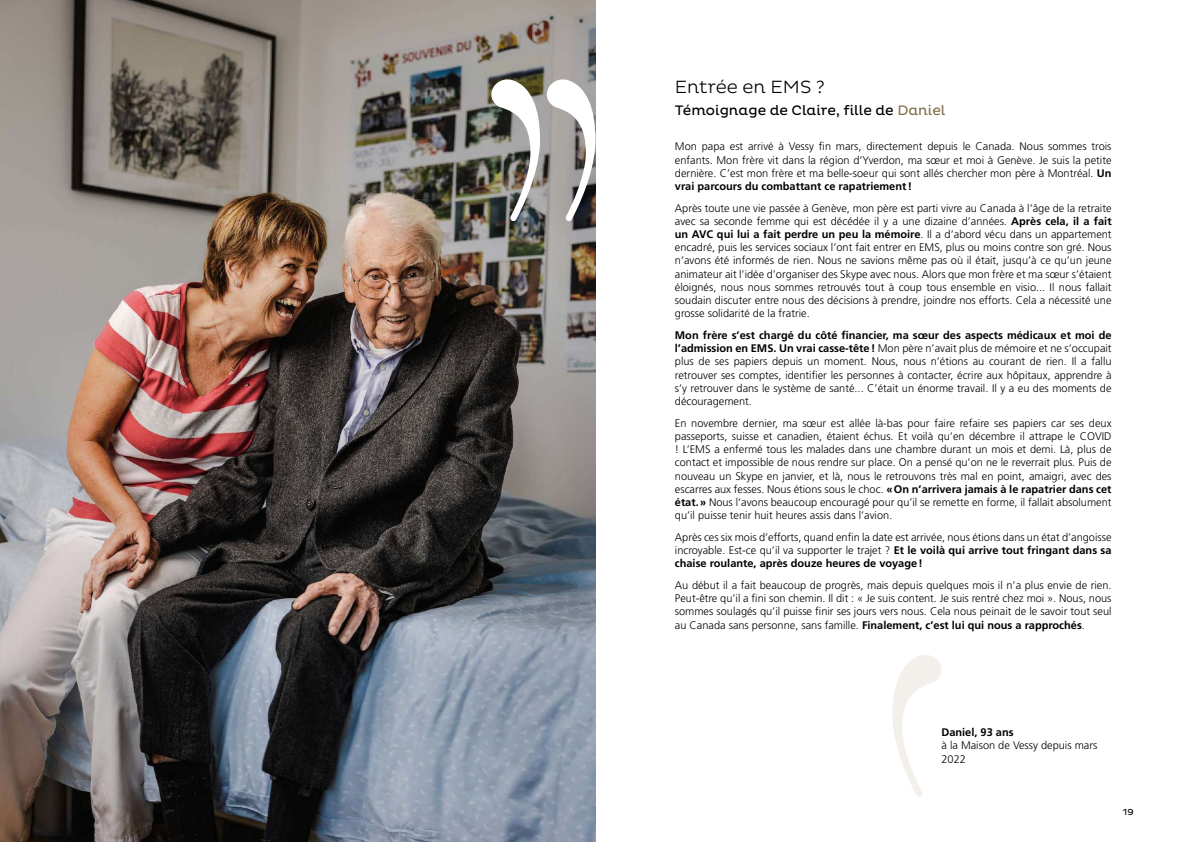
<style>
.page{position:relative;width:1191px;height:842px;background:#fff}
.page>*{position:absolute;margin:0;border:0;box-sizing:border-box;transform-origin:0 0}
.t1{font:300 18px "Pluto";color:#000}
.t2{font:14px "Pluto";color:#000}
.t3{font:300 11px/13.2px "Frutiger";color:#000;text-align:justify}
.t4{font:700 11px "Frutiger";color:#000}
.t5{font:9px "Pluto";color:#000}
.s1{color:#85714f}
.s2{font-weight:700}
</style>
<div class="page">
<img style="left:0;top:0;width:595px;height:842px">
<img style="left:490px;top:79px;width:105px;height:143px">
<svg style="left:892px;top:655px;width:49px;height:142px"></svg>
<h1 class="t1" style="left:675px;top:77px;width:151px">Entrée en EMS ?</h1>
<p class="t2" style="left:675px;top:102px;width:272px">Témoignage de Claire, fille de <span class="s1">Daniel</span></p>
<p class="t3" style="left:675px;top:140px;width:438px">Mon papa est arrivé à Vessy fin mars, directement depuis le Canada. Nous sommes trois enfants. Mon frère vit dans la région d’Yverdon, ma sœur et moi à Genève. Je suis la petite dernière. C’est mon frère et ma belle-soeur qui sont allés chercher mon père à Montréal. <span class="s2">Un vrai parcours du combattant ce rapatriement!</span></p>
<p class="t3" style="left:675px;top:201px;width:438px">Après toute une vie passée à Genève, mon père est parti vivre au Canada à l’âge de la retraite avec sa seconde femme qui est décédée il y a une dizaine d’années. <span class="s2">Après cela, il a fait un AVC qui lui a fait perdre un peu la mémoire</span>. Il a d’abord vécu dans un appartement encadré, puis les services sociaux l’ont fait entrer en EMS, plus ou moins contre son gré. Nous n’avons été informés de rien. Nous ne savions même pas où il était, jusqu’à ce qu’un jeune animateur ait l’idée d’organiser des Skype avec nous. Alors que mon frère et ma sœur s’étaient éloignés, nous nous sommes retrouvés tout à coup tous ensemble en visio... Il nous fallait soudain discuter entre nous des décisions à prendre, joindre nos efforts. Cela a nécessité une grosse solidarité de la fratrie.</p>
<p class="t3" style="left:675px;top:329px;width:438px"><span class="s2">Mon frère s’est chargé du côté financier, ma sœur des aspects médicaux et moi de l’admission en EMS. Un vrai casse-tête!</span> Mon père n’avait plus de mémoire et ne s’occupait plus de ses papiers depuis un moment. Nous, nous n’étions au courant de rien. Il a fallu retrouver ses comptes, identifier les personnes à contacter, écrire aux hôpitaux, apprendre à s’y retrouver dans le système de santé... C’était un énorme travail. Il y a eu des moments de découragement.</p>
<p class="t3" style="left:675px;top:416px;width:438px">En novembre dernier, ma sœur est allée là-bas pour faire refaire ses papiers car ses deux passeports, suisse et canadien, étaient échus. Et voilà qu’en décembre il attrape le COVID ! L’EMS a enfermé tous les malades dans une chambre durant un mois et demi. Là, plus de contact et impossible de nous rendre sur place. On a pensé qu’on ne le reverrait plus. Puis de nouveau un Skype en janvier, et là, nous le retrouvons très mal en point, amaigri, avec des escarres aux fesses. Nous étions sous le choc. <span class="s2">«On n’arrivera jamais à le rapatrier dans cet état.»</span> Nous l’avons beaucoup encouragé pour qu’il se remette en forme, il fallait absolument qu’il puisse tenir huit heures assis dans l’avion.</p>
<p class="t3" style="left:675px;top:530px;width:438px">Après ces six mois d’efforts, quand enfin la date est arrivée, nous étions dans un état d’angoisse incroyable. Est-ce qu’il va supporter le trajet ? <span class="s2">Et le voilà qui arrive tout fringant dans sa chaise roulante, après douze heures de voyage!</span></p>
<p class="t3" style="left:675px;top:578px;width:438px">Au début il a fait beaucoup de progrès, mais depuis quelques mois il n’a plus envie de rien.<br>Peut-être qu’il a fini son chemin. Il dit : « Je suis content. Je suis rentré chez moi ». Nous, nous sommes soulagés qu’il puisse finir ses jours vers nous. Cela nous peinait de le savoir tout seul au Canada sans personne, sans famille. <span class="s2">Finalement, c’est lui qui nous a rapprochés</span>.</p>
<p class="t4" style="left:941px;top:726px;width:74px">Daniel, 93 ans</p>
<p class="t3" style="left:941px;top:739px;width:157px">à la Maison de Vessy depuis mars<br>2022</p>
<p class="t5" style="left:1123px;top:807px;width:12px">19</p>
</div>
